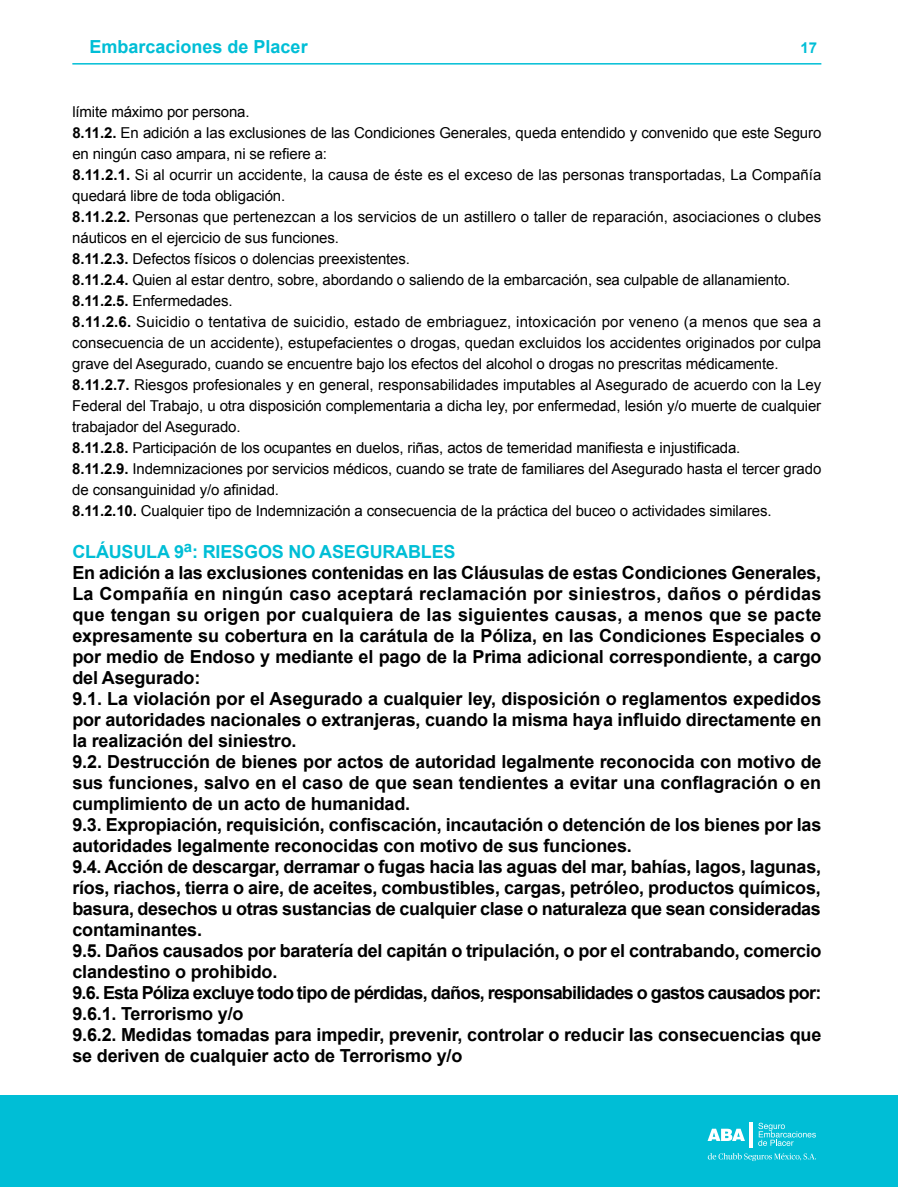
<style>
.page{position:relative;width:898px;height:1187px;background:#fff}
.page>*{position:absolute;margin:0;border:0;box-sizing:border-box;transform-origin:0 0}
.t1{font:700 18px/21px "Arial";letter-spacing:-.01em;color:#000}
.t2{font:700 18px "Arial";color:#00bed6}
.t3{font:15px/21px "Arial";letter-spacing:-.01em;color:#000}
.t4{font:700 15px "Arial";color:#00bed6}
.s1{font-weight:700}
.s2{color:#00bed6}
</style>
<div class="page">
<hr style="left:72px;top:63px;width:749px;height:2px;background:#00bed6">
<div style="left:0;top:1095px;width:897px;height:91px;background:#00bed6"></div>
<svg style="left:758px;top:1122px;width:57px;height:23px"></svg>
<svg style="left:708px;top:1128px;width:36px;height:12px"></svg>
<svg style="left:749px;top:1122px;width:3px;height:25px"></svg>
<svg style="left:707px;top:1153px;width:108px;height:7px"></svg>
<p class="t2" style="left:89px;top:34px;width:220px">Embarcaciones de Placer</p>
<p class="t4" style="left:800px;top:38px;width:18px">17</p>
<p class="t3" style="left:72px;top:101px;width:750px">límite máximo por persona.<br><span class="s1">8.11.2.</span> En adición a las exclusiones de las Condiciones Generales, queda entendido y convenido que este Seguro en ningún caso ampara, ni se refiere a:<br><span class="s1">8.11.2.1.</span> Si al ocurrir un accidente, la causa de éste es el exceso de las personas transportadas, La Compañía quedará libre de toda obligación.<br><span class="s1">8.11.2.2.</span> Personas que pertenezcan a los servicios de un astillero o taller de reparación, asociaciones o clubes náuticos en el ejercicio de sus funciones.<br><span class="s1">8.11.2.3.</span> Defectos físicos o dolencias preexistentes.<br><span class="s1">8.11.2.4.</span> Quien al estar dentro, sobre, abordando o saliendo de la embarcación, sea culpable de allanamiento.<br><span class="s1">8.11.2.5.</span> Enfermedades.<br><span class="s1">8.11.2.6.</span> Suicidio o tentativa de suicidio, estado de embriaguez, intoxicación por veneno (a menos que sea a consecuencia de un accidente), estupefacientes o drogas, quedan excluidos los accidentes originados por culpa grave del Asegurado, cuando se encuentre bajo los efectos del alcohol o drogas no prescritas médicamente.<br><span class="s1">8.11.2.7.</span> Riesgos profesionales y en general, responsabilidades imputables al Asegurado de acuerdo con la Ley Federal del Trabajo, u otra disposición complementaria a dicha ley, por enfermedad, lesión y/o muerte de cualquier trabajador del Asegurado.<br><span class="s1">8.11.2.8.</span> Participación de los ocupantes en duelos, riñas, actos de temeridad manifiesta e injustificada.<br><span class="s1">8.11.2.9.</span> Indemnizaciones por servicios médicos, cuando se trate de familiares del Asegurado hasta el tercer grado de consanguinidad y/o afinidad.<br><span class="s1">8.11.2.10.</span> Cualquier tipo de Indemnización a consecuencia de la práctica del buceo o actividades similares.</p>
<p class="t1" style="left:72px;top:541px;width:750px"><span class="s2">CLÁUSULA 9</span><sup>a</sup><span class="s2">: RIESGOS NO ASEGURABLES<br></span>En adición a las exclusiones contenidas en las Cláusulas de estas Condiciones Generales, La Compañía en ningún caso aceptará reclamación por siniestros, daños o pérdidas que tengan su origen por cualquiera de las siguientes causas, a menos que se pacte expresamente su cobertura en la carátula de la Póliza, en las Condiciones Especiales o por medio de Endoso y mediante el pago de la Prima adicional correspondiente, a cargo del Asegurado:<br>9.1. La violación por el Asegurado a cualquier ley, disposición o reglamentos expedidos por autoridades nacionales o extranjeras, cuando la misma haya influido directamente en la realización del siniestro.<br>9.2. Destrucción de bienes por actos de autoridad legalmente reconocida con motivo de sus funciones, salvo en el caso de que sean tendientes a evitar una conflagración o en cumplimiento de un acto de humanidad.<br>9.3. Expropiación, requisición, confiscación, incautación o detención de los bienes por las autoridades legalmente reconocidas con motivo de sus funciones.<br>9.4. Acción de descargar, derramar o fugas hacia las aguas del mar, bahías, lagos, lagunas, ríos, riachos, tierra o aire, de aceites, combustibles, cargas, petróleo, productos químicos, basura, desechos u otras sustancias de cualquier clase o naturaleza que sean consideradas contaminantes.<br>9.5. Daños causados por baratería del capitán o tripulación, o por el contrabando, comercio clandestino o prohibido.<br>9.6. Esta Póliza excluye todo tipo de pérdidas, daños, responsabilidades o gastos causados por:<br>9.6.1. Terrorismo y/o<br>9.6.2. Medidas tomadas para impedir, prevenir, controlar o reducir las consecuencias que se deriven de cualquier acto de Terrorismo y/o</p>
</div>
